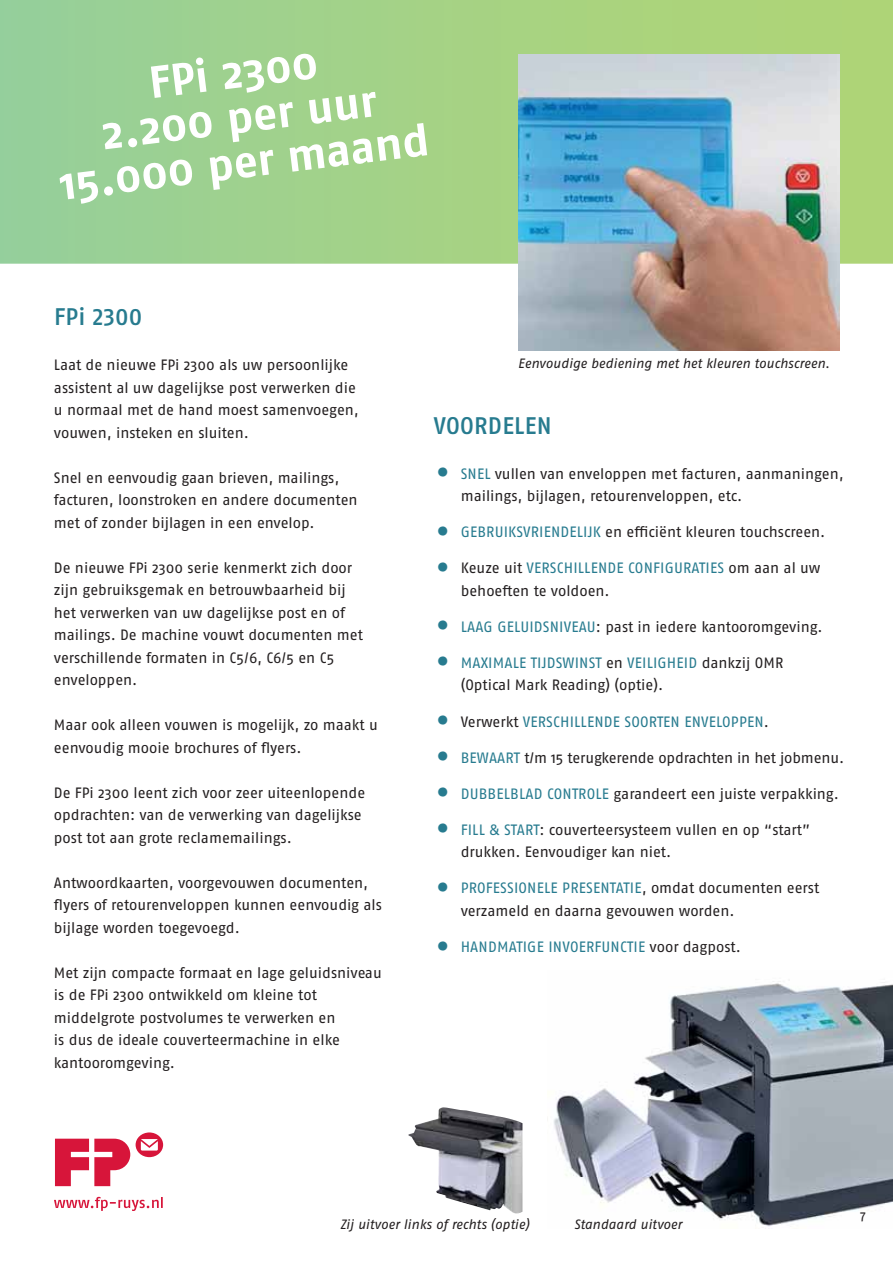
<style>
.page{position:relative;width:893px;height:1263px;background:#fff}
.page>*{position:absolute;margin:0;border:0;box-sizing:border-box;transform-origin:0 0}
.t1{font:700 45px/45px "Fago Pro";color:#fff;text-align:center}
.t2{font:500 24px "Fago Pro";letter-spacing:.01em;color:#277b8f}
.t3{font:15px/22.5px "Fago Pro";color:#231f20}
.t4{font:15px "Fago Pro";letter-spacing:.01em;color:#277b8f}
.t5{font:italic 13.5px "Fago Pro";color:#231f20}
.t6{font:13.5px "Fago Pro";color:#231f20}
.s1{font-size:45px;color:#277b8f}
.s2{color:#277b8f}
.s3{font-size:45px}
.s4{color:#231f20}
</style>
<div class="page">
<img style="left:553px;top:981px;width:340px;height:248px">
<svg style="left:0;top:0;width:893px;height:264px;background:#a1d18a"></svg>
<img style="left:519px;top:54px;width:320px;height:297px">
<svg style="left:54px;top:1197px;width:109px;height:14px"></svg>
<svg style="left:55px;top:1139px;width:75px;height:47px"></svg>
<svg style="left:136px;top:1132px;width:27px;height:25px"></svg>
<img style="left:408px;top:1107px;width:114px;height:107px">
<h1 class="t1" style="left:46px;top:73px;width:374px;rotate:-7deg">FPi 2300<br>2.200 per uur<br>15.000 per maand</h1>
<h2 class="t2" style="left:54px;top:303px;width:90px">FPi 2300</h2>
<p class="t3" style="left:54px;top:355px;width:306px">Laat de nieuwe FPi 2300 als uw persoonlijke assistent al uw dagelijkse post verwerken die u normaal met de hand moest samenvoegen, vouwen, insteken en sluiten.</p>
<p class="t3" style="left:54px;top:467px;width:305px">Snel en eenvoudig gaan brieven, mailings, facturen, loonstroken en andere documenten met of zonder bijlagen in een envelop.</p>
<p class="t3" style="left:54px;top:557px;width:310px">De nieuwe FPi 2300 serie kenmerkt zich door zijn gebruiksgemak en betrouwbaarheid bij het verwerken van uw dagelijkse post en of mailings. De machine vouwt documenten met verschillende formaten in C5/6, C6/5 en C5 enveloppen.</p>
<p class="t3" style="left:54px;top:715px;width:325px">Maar ook alleen vouwen is mogelijk, zo maakt u eenvoudig mooie brochures of flyers.</p>
<p class="t3" style="left:54px;top:782px;width:313px">De FPi 2300 leent zich voor zeer uiteenlopende opdrachten: van de verwerking van dagelijkse post tot aan grote reclamemailings.</p>
<p class="t3" style="left:54px;top:872px;width:329px">Antwoordkaarten, voorgevouwen documenten, flyers of retourenveloppen kunnen eenvoudig als bijlage worden toegevoegd.</p>
<p class="t3" style="left:54px;top:962px;width:329px">Met zijn compacte formaat en lage geluidsniveau is de FPi 2300 ontwikkeld om kleine tot middelgrote postvolumes te verwerken en<br>is dus de ideale couverteermachine in elke kantooromgeving.</p>
<p class="t5" style="left:518px;top:359px;width:313px">Eenvoudige bediening met het kleuren touchscreen.</p>
<h2 class="t2" style="left:434px;top:412px;width:119px">VOORDELEN</h2>
<p class="t3" style="left:461px;top:463px;width:384px;text-indent:-27px"><span class="s1">•</span> <span class="s2">SNEL</span> vullen van enveloppen met facturen, aanmaningen, mailings, bijlagen, retourenveloppen, etc.</p>
<p class="t3" style="left:434px;top:522px;width:393px"><span class="s1">•</span> <span class="s2">GEBRUIKSVRIENDELIJK</span> en efficiënt kleuren touchscreen.</p>
<p class="t3" style="left:461px;top:558px;width:361px;text-indent:-27px"><span class="s1">•</span> Keuze uit <span class="s2">VERSCHILLENDE CONFIGURATIES</span> om aan al uw behoeften te voldoen.</p>
<p class="t3" style="left:434px;top:616px;width:390px"><span class="s1">•</span> <span class="s2">LAAG GELUIDSNIVEAU</span>: past in iedere kantooromgeving.</p>
<p class="t3" style="left:461px;top:653px;width:324px;text-indent:-27px"><span class="s1">•</span> <span class="s2">MAXIMALE TIJDSWINST</span> en <span class="s2">VEILIGHEID</span> dankzij OMR (Optical Mark Reading) (optie).</p>
<p class="t4" style="left:434px;top:716px;width:337px"><span class="s3">•</span> <span class="s4">Verwerkt</span> VERSCHILLENDE SOORTEN ENVELOPPEN<span class="s4">.</span></p>
<p class="t3" style="left:434px;top:747px;width:412px"><span class="s1">•</span> <span class="s2">BEWAART</span> t/m 15 terugkerende opdrachten in het jobmenu.</p>
<p class="t3" style="left:434px;top:783px;width:407px"><span class="s1">•</span> <span class="s2">DUBBELBLAD CONTROLE</span> garandeert een juiste verpakking.</p>
<p class="t3" style="left:461px;top:820px;width:351px;text-indent:-27px"><span class="s1">•</span> <span class="s2">FILL &amp; START</span>: couverteersysteem vullen en op “start” drukken. Eenvoudiger kan niet.</p>
<p class="t3" style="left:461px;top:878px;width:360px;text-indent:-27px"><span class="s1">•</span> <span class="s2">PROFESSIONELE PRESENTATIE</span>, omdat documenten eerst verzameld en daarna gevouwen worden.</p>
<p class="t4" style="left:434px;top:941px;width:309px"><span class="s3">•</span> HANDMATIGE INVOERFUNCTIE <span class="s4">voor dagpost.</span></p>
<p class="t5" style="left:340px;top:1219px;width:191px">Zij uitvoer links of rechts (optie)</p>
<p class="t5" style="left:574px;top:1219px;width:110px">Standaard uitvoer</p>
<p class="t6" style="left:860px;top:1210px;width:7px">7</p>
</div>
